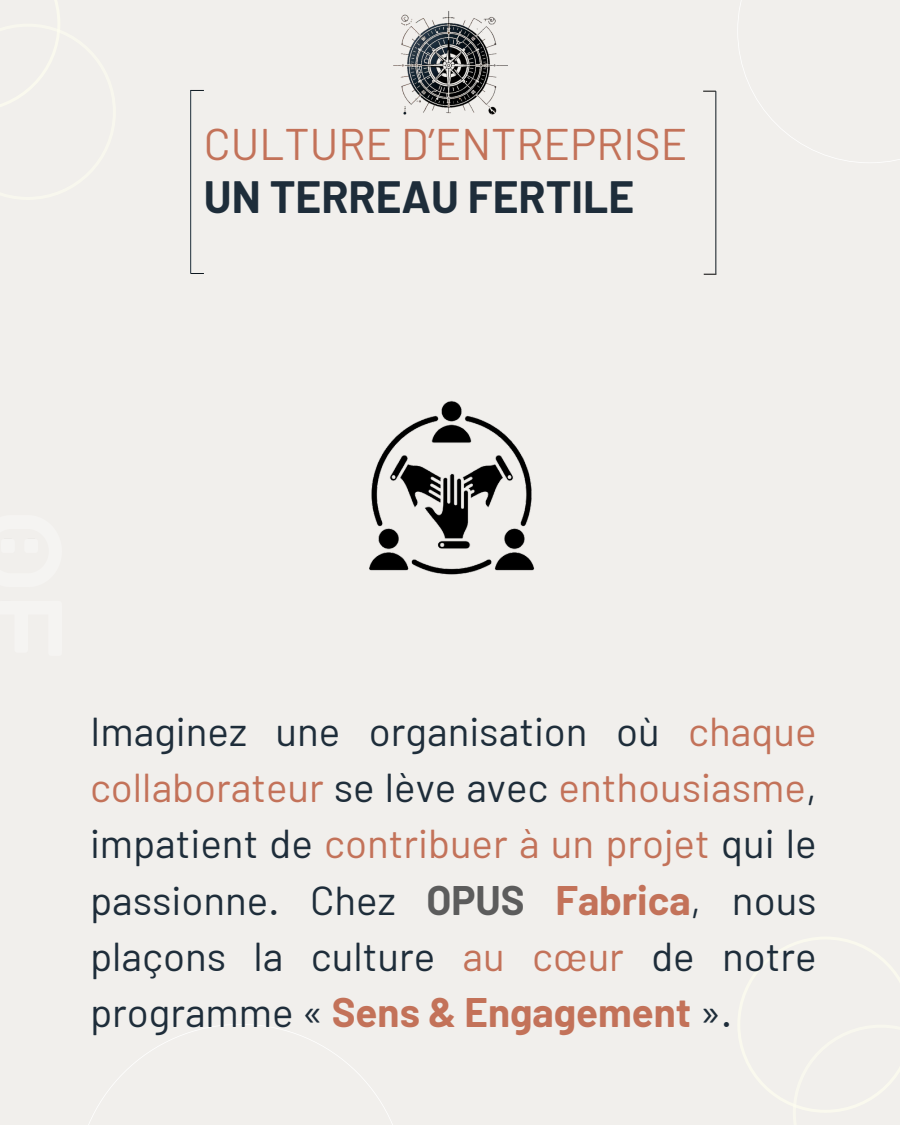
<style>
.page{position:relative;width:900px;height:1125px;background:#f1efec}
.page>*{position:absolute;margin:0;border:0;box-sizing:border-box;transform-origin:0 0}
.t1{font:44.2px "Barlow";color:#c37259}
.t2{font:700 44.2px "Barlow";color:#1e2d3a}
.t3{font:40.3px/56.2px "Barlow";color:#1e2d3a;text-align:justify}
.s1{color:#c37259}
.s2{font-weight:700;color:#5c5c5c}
.s3{font-weight:700;color:#c37259}
</style>
<div class="page">
<svg style="left:88px;top:1024px;width:305px;height:101px"></svg>
<svg style="left:737px;top:0;width:163px;height:163px"></svg>
<img style="left:393px;top:11px;width:114px;height:104px">
<svg style="left:191px;top:90px;width:13px;height:1px"></svg>
<svg style="left:191px;top:273px;width:13px;height:1px"></svg>
<hr style="left:190px;top:90px;width:1px;height:183px;background:#1e2d3a">
<svg style="left:703px;top:91px;width:12px;height:1px"></svg>
<svg style="left:704px;top:274px;width:12px;height:1px"></svg>
<hr style="left:715px;top:91px;width:1px;height:183px;background:#0d171f">
<img style="left:369px;top:400px;width:166px;height:175px">
<h2 class="t1" style="left:204px;top:116px;width:485px">CULTURE D’ENTREPRISE</h2>
<h1 class="t2" style="left:204px;top:168px;width:432px">UN TERREAU FERTILE</h1>
<p class="t3" style="left:90px;top:702px;width:728px">Imaginez une organisation où <span class="s1">chaque collaborateur</span> se lève avec <span class="s1">enthousiasme</span>, impatient de <span class="s1">contribuer à un projet</span> qui le passionne. Chez <span class="s2">OPUS</span> <span class="s3">Fabrica</span>, nous plaçons la culture <span class="s1">au cœur</span> de notre programme « <span class="s3">Sens &amp; Engagement</span> ».</p>
</div>
